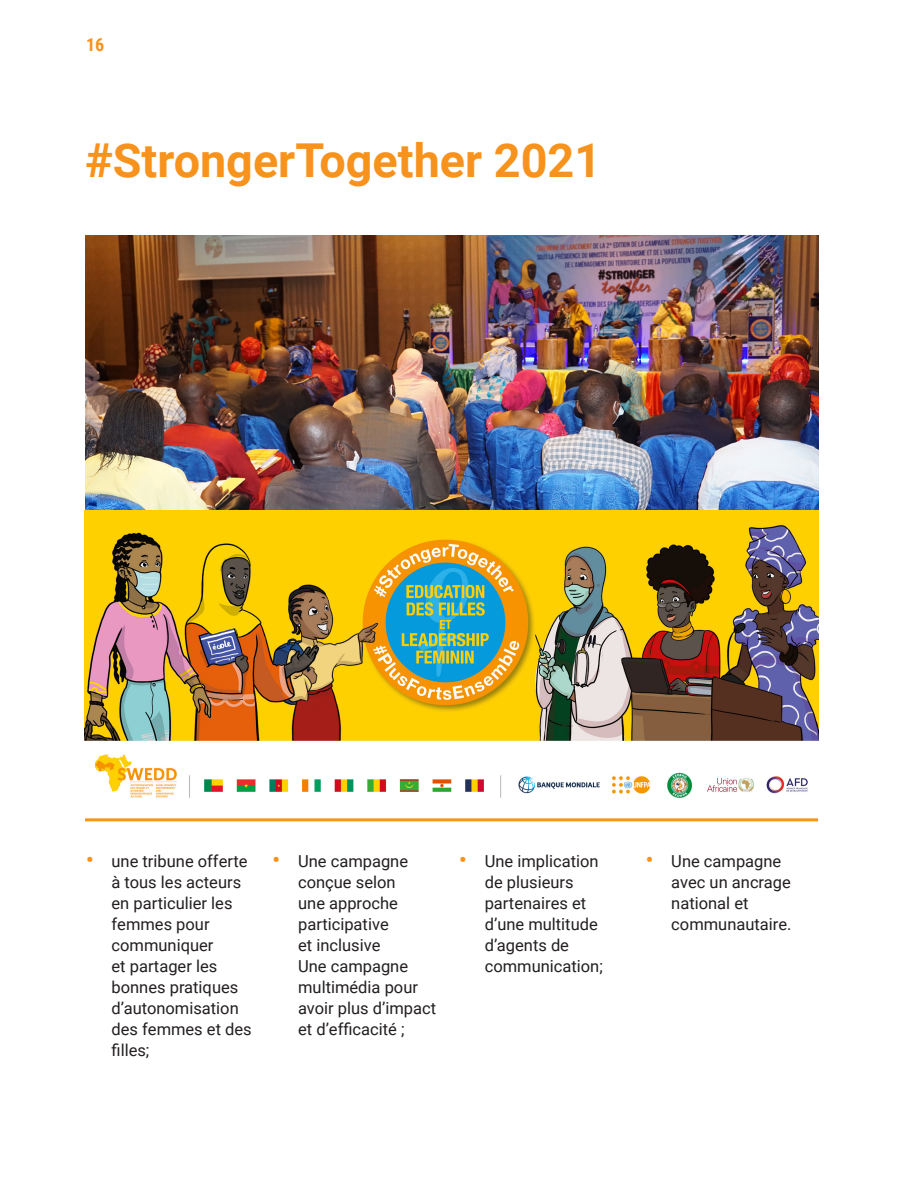
<style>
.page{position:relative;width:918px;height:1188px;background:#fff}
.page>*{position:absolute;margin:0;border:0;box-sizing:border-box;transform-origin:0 0}
.t1{font:700 46.8px "Roboto";color:#f7931d}
.t2{font:700 18px "Roboto Condensed";color:#f7931d}
.t3{font:16.5px/21px "Roboto";color:#231f20}
.s1{font-weight:700;font-size:21px;color:#f7931d}
</style>
<div class="page">
<hr style="left:85px;top:818px;width:733px;height:3px;background:#f7931d">
<img style="left:85px;top:236px;width:733px;height:274px">
<img style="left:85px;top:510px;width:733px;height:288px">
<p class="t2" style="left:86px;top:32px;width:20px">16</p>
<h1 class="t1" style="left:85px;top:127px;width:518px">#StrongerTogether 2021</h1>
<p class="t3" style="left:112px;top:850px;width:142px;text-indent:-26px"><span class="s1">•</span> une tribune offerte à tous les acteurs en particulier les femmes pour communiquer<br>et partager les bonnes pratiques d’autonomisation des femmes et des filles;</p>
<p class="t3" style="left:298px;top:850px;width:140px;text-indent:-26px"><span class="s1">•</span> Une campagne conçue selon<br>une approche participative<br>et inclusive<br>Une campagne multimédia pour avoir plus d’impact et d’efficacité ;</p>
<p class="t3" style="left:485px;top:850px;width:120px;text-indent:-26px"><span class="s1">•</span> Une implication de plusieurs partenaires et d’une multitude d’agents de communication;</p>
<p class="t3" style="left:671px;top:850px;width:122px;text-indent:-26px"><span class="s1">•</span> Une campagne avec un ancrage national et communautaire.</p>
</div>
